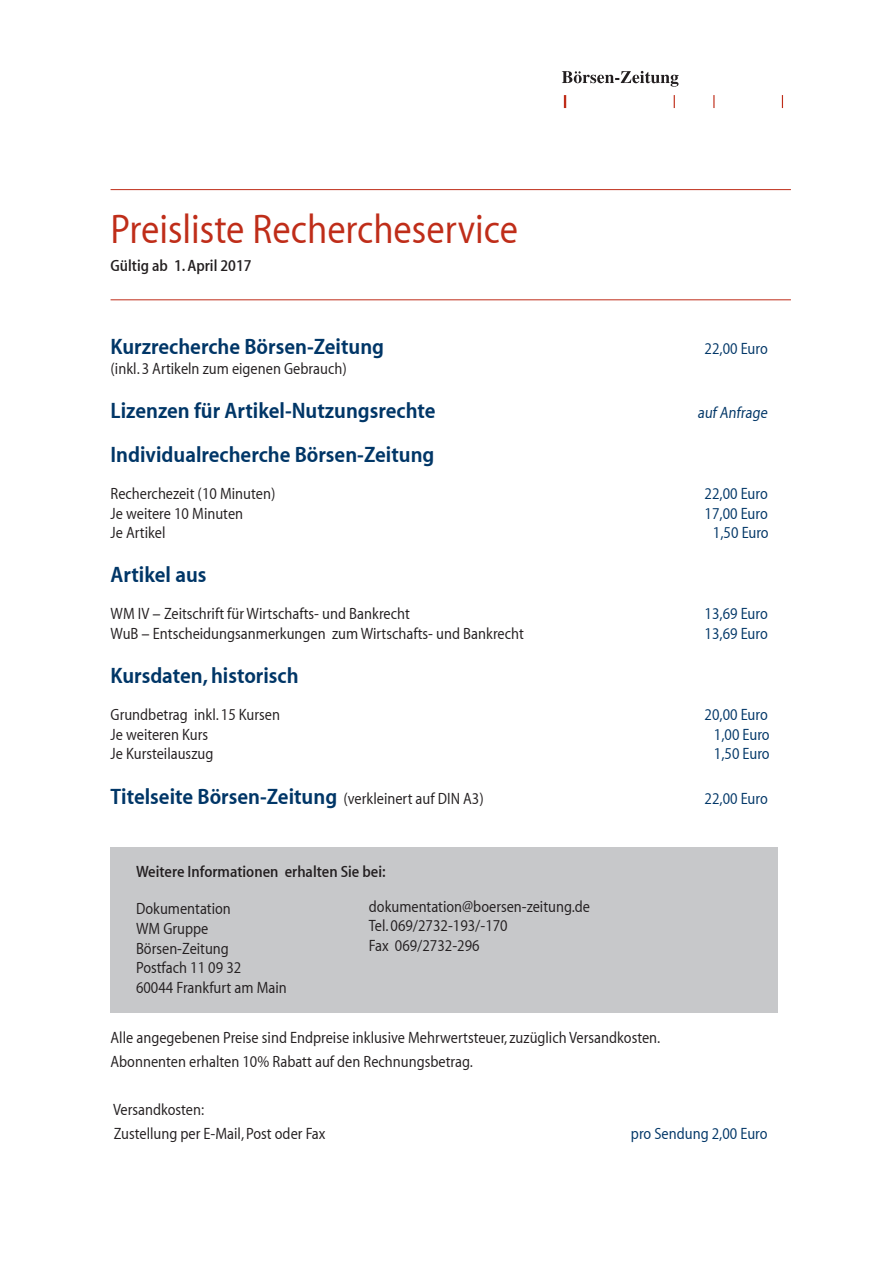
<style>
.page{position:relative;width:893px;height:1263px;background:#fff}
.page>*{position:absolute;margin:0;border:0;box-sizing:border-box;transform-origin:0 0}
.t1{font:300 42px "Myriad";color:#bf2d19}
.t2{font:22.5px "Myriad MM 590 wt 500 wd";color:#003667}
.t3{font:300 16.5px "Myriad";color:#231f20}
.t4{font:300 16.5px "Myriad";color:#003667}
.t5{font:500 16.5px "Myriad";color:#231f20}
.s1{font-family:"Myriad";font-weight:300;font-size:16.5px;color:#231f20}
</style>
<div class="page">
<svg style="left:564px;top:95px;width:2px;height:13px"></svg>
<svg style="left:674px;top:95px;width:1px;height:13px"></svg>
<svg style="left:713px;top:95px;width:1px;height:13px"></svg>
<svg style="left:782px;top:95px;width:1px;height:13px"></svg>
<svg style="left:562px;top:71px;width:116px;height:16px"></svg>
<div style="left:110px;top:847px;width:668px;height:166px;background:#c7c8ca"></div>
<hr style="left:111px;top:189px;width:680px;height:1px;background:#bf2d19">
<hr style="left:111px;top:299px;width:680px;height:1px;background:#bf2d19">
<p class="t1" style="left:111px;top:208px;width:409px">Preisliste Rechercheservice</p>
<p class="t5" style="left:111px;top:257px;width:143px">Gültig ab 1. April 2017</p>
<p class="t2" style="left:111px;top:335px;width:275px">Kurzrecherche Börsen-Zeitung</p>
<p class="t4" style="left:705px;top:341px;width:65px">22,00 Euro</p>
<p class="t3" style="left:111px;top:360px;width:238px">(inkl. 3 Artikeln zum eigenen Gebrauch)</p>
<p class="t2" style="left:111px;top:399px;width:327px">Lizenzen für Artikel-Nutzungsrechte</p>
<p class="t4" style="left:697px;top:404px;width:74px">auf Anfrage</p>
<p class="t2" style="left:111px;top:443px;width:325px">Individualrecherche Börsen-Zeitung</p>
<p class="t3" style="left:111px;top:485px;width:166px">Recherchezeit (10 Minuten)</p>
<p class="t4" style="left:705px;top:485px;width:65px">22,00 Euro</p>
<p class="t3" style="left:111px;top:505px;width:134px">Je weitere 10 Minuten</p>
<p class="t4" style="left:705px;top:505px;width:65px">17,00 Euro</p>
<p class="t3" style="left:111px;top:525px;width:56px">Je Artikel</p>
<p class="t4" style="left:713px;top:525px;width:57px">1,50 Euro</p>
<p class="t2" style="left:111px;top:563px;width:97px">Artikel aus</p>
<p class="t3" style="left:111px;top:606px;width:301px">WM IV – Zeitschrift für Wirtschafts- und Bankrecht</p>
<p class="t4" style="left:705px;top:606px;width:65px">13,69 Euro</p>
<p class="t3" style="left:111px;top:625px;width:415px">WuB – Entscheidungsanmerkungen zum Wirtschafts- und Bankrecht</p>
<p class="t4" style="left:705px;top:625px;width:65px">13,69 Euro</p>
<p class="t2" style="left:111px;top:664px;width:190px">Kursdaten, historisch</p>
<p class="t3" style="left:111px;top:706px;width:171px">Grundbetrag inkl. 15 Kursen</p>
<p class="t4" style="left:705px;top:706px;width:65px">20,00 Euro</p>
<p class="t3" style="left:111px;top:726px;width:99px">Je weiteren Kurs</p>
<p class="t4" style="left:714px;top:726px;width:57px">1,00 Euro</p>
<p class="t3" style="left:111px;top:746px;width:104px">Je Kursteilauszug</p>
<p class="t4" style="left:714px;top:746px;width:57px">1,50 Euro</p>
<p class="t2" style="left:111px;top:785px;width:375px">Titelseite Börsen-Zeitung <span class="s1">(verkleinert auf DIN A3)</span></p>
<p class="t4" style="left:705px;top:790px;width:65px">22,00 Euro</p>
<p class="t5" style="left:136px;top:863px;width:251px">Weitere Informationen erhalten Sie bei:</p>
<p class="t3" style="left:136px;top:900px;width:96px">Dokumentation</p>
<p class="t3" style="left:136px;top:920px;width:74px">WM Gruppe</p>
<p class="t3" style="left:136px;top:940px;width:94px">Börsen-Zeitung</p>
<p class="t3" style="left:136px;top:960px;width:107px">Postfach 11 09 32</p>
<p class="t3" style="left:136px;top:979px;width:152px">60044 Frankfurt am Main</p>
<p class="t3" style="left:111px;top:1029px;width:551px">Alle angegebenen Preise sind Endpreise inklusive Mehrwertsteuer, zuzüglich Versandkosten.</p>
<p class="t3" style="left:111px;top:1053px;width:364px">Abonnenten erhalten 10% Rabatt auf den Rechnungsbetrag.</p>
<p class="t3" style="left:113px;top:1101px;width:93px">Versandkosten:</p>
<p class="t3" style="left:114px;top:1125px;width:213px">Zustellung per E-Mail, Post oder Fax</p>
<p class="t4" style="left:631px;top:1125px;width:138px">pro Sendung 2,00 Euro</p>
<p class="t3" style="left:369px;top:898px;width:223px">dokumentation@boersen-zeitung.de</p>
<p class="t3" style="left:369px;top:918px;width:140px">Tel. 069/2732-193/-170</p>
<p class="t3" style="left:369px;top:937px;width:112px">Fax 069/2732-296</p>
</div>
